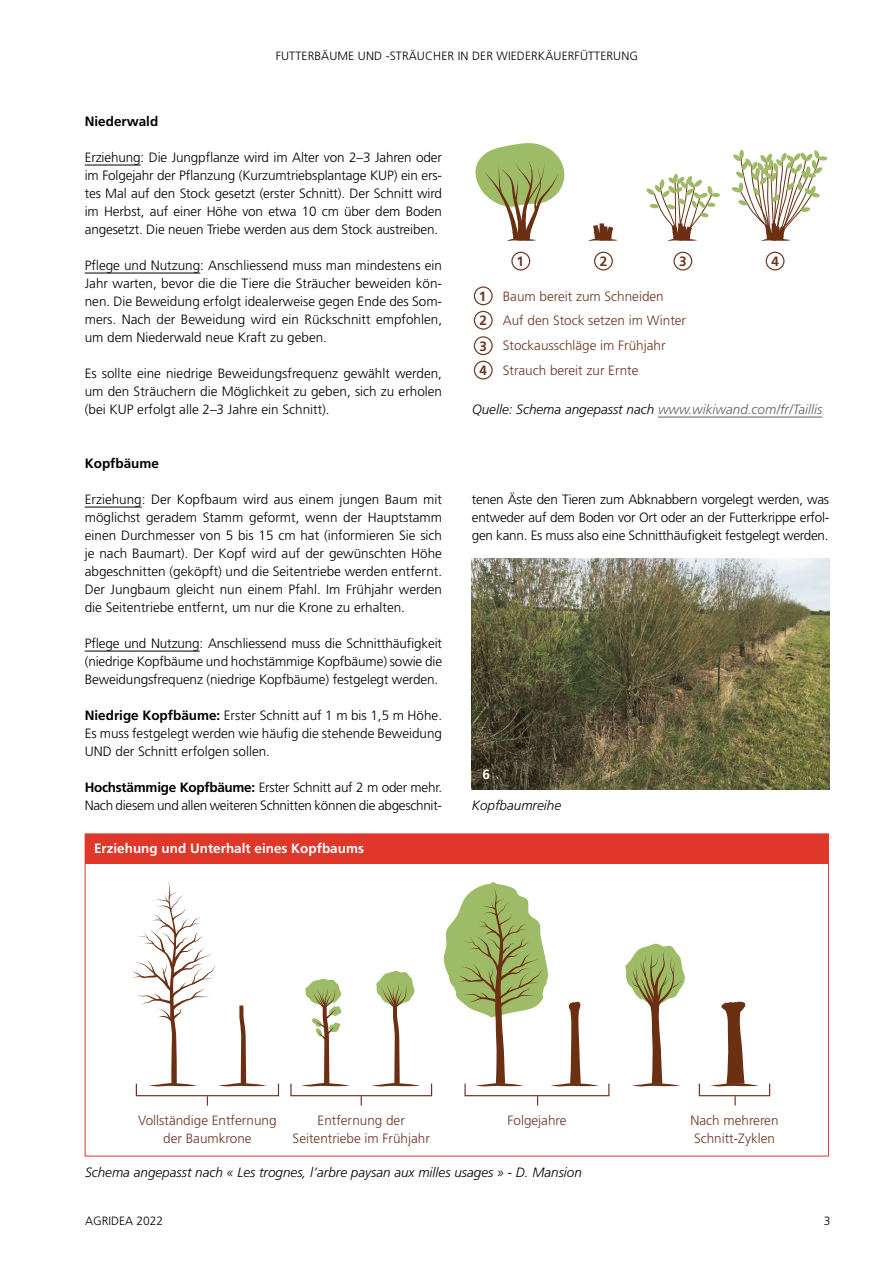
<style>
.page{position:relative;width:893px;height:1263px;background:#fff}
.page>*{position:absolute;margin:0;border:0;box-sizing:border-box;transform-origin:0 0}
.t1{font:300 13.5px/18px "Frutiger LT Pro";letter-spacing:-.01em;color:#000;text-align:justify}
.t2{font:300 13.5px/24.9px "Frutiger LT Pro";color:#6d3521}
.t3{font:italic 300 13.5px "Frutiger LT Pro";color:#000}
.t4{font:italic 300 13.5px "Frutiger LT Pro";color:#635f5b}
.t5{font:700 13.5px "Frutiger LT Pro";color:#fff}
.t6{font:700 13.5px "Frutiger LT Pro";color:#000}
.t7{font:700 13.5px "Frutiger LT Pro";color:#6d3521}
.t8{font:300 12px "Frutiger LT Pro";letter-spacing:.005em;color:#000}
.s1{font-weight:700}
.s2{color:#000}
</style>
<div class="page">
<hr style="left:85px;top:165px;width:56px;height:1px;background:#000">
<hr style="left:85px;top:273px;width:115px;height:1px;background:#000">
<hr style="left:85px;top:507px;width:57px;height:1px;background:#000">
<hr style="left:85px;top:651px;width:115px;height:1px;background:#000">
<img style="left:472px;top:558px;width:357px;height:231px">
<div style="left:819px;top:156px;width:8px;height:5px;background:#9ebc67;border-radius:50%"></div>
<svg style="left:475px;top:143px;width:90px;height:98px"></svg>
<svg style="left:588px;top:223px;width:30px;height:18px"></svg>
<svg style="left:646px;top:174px;width:74px;height:67px"></svg>
<svg style="left:732px;top:150px;width:90px;height:91px"></svg>
<div style="left:511px;top:252px;width:19px;height:18px;border:1px solid #6d3521;border-radius:50%"></div>
<div style="left:474px;top:286px;width:19px;height:19px;border:1px solid #6d3521;border-radius:50%"></div>
<div style="left:594px;top:252px;width:19px;height:18px;border:1px solid #6d3521;border-radius:50%"></div>
<div style="left:474px;top:311px;width:19px;height:19px;border:1px solid #6d3521;border-radius:50%"></div>
<div style="left:673px;top:252px;width:19px;height:18px;border:1px solid #6d3521;border-radius:50%"></div>
<div style="left:474px;top:336px;width:19px;height:19px;border:1px solid #6d3521;border-radius:50%"></div>
<div style="left:766px;top:252px;width:18px;height:18px;border:1px solid #6d3521;border-radius:50%"></div>
<div style="left:474px;top:361px;width:19px;height:18px;border:1px solid #6d3521;border-radius:50%"></div>
<hr style="left:658px;top:417px;width:164px;height:1px;background:#635f5b">
<div style="left:86px;top:834px;width:742px;height:29px;background:#e0372b"></div>
<svg style="left:132px;top:880px;width:134px;height:208px"></svg>
<svg style="left:302px;top:978px;width:48px;height:109px"></svg>
<svg style="left:372px;top:970px;width:48px;height:117px"></svg>
<svg style="left:710px;top:1001px;width:48px;height:86px"></svg>
<svg style="left:444px;top:882px;width:155px;height:205px"></svg>
<svg style="left:625px;top:943px;width:60px;height:144px"></svg>
<div style="left:136px;top:1083px;width:143px;height:13px;border:1px solid #6d3521"></div>
<div style="left:290px;top:1083px;width:142px;height:13px;border:1px solid #6d3521"></div>
<div style="left:464px;top:1083px;width:145px;height:13px;border:1px solid #6d3521"></div>
<div style="left:699px;top:1083px;width:71px;height:13px;border:1px solid #6d3521"></div>
<svg style="left:734px;top:1096px;width:2px;height:9px"></svg>
<p class="t8" style="left:276px;top:49px;width:13px">Futterb</p>
<p class="t8" style="left:321px;top:49px;width:17px">äume</p>
<p class="t8" style="left:358px;top:49px;width:9px">und</p>
<p class="t8" style="left:386px;top:49px;width:40px">-sträucher</p>
<p class="t8" style="left:458px;top:49px;width:22px">in der</p>
<p class="t8" style="left:497px;top:49px;width:22px">Wiederk</p>
<p class="t8" style="left:545px;top:49px;width:16px">äuerf</p>
<p class="t8" style="left:580px;top:49px;width:17px">ütterung</p>
<p class="t6" style="left:85px;top:113px;width:75px">Niederwald</p>
<p class="t1" style="left:85px;top:148px;width:359px">Erziehung: Die Jungpflanze wird im Alter von 2–3 Jahren oder im Folgejahr der Pflanzung (Kurzumtriebsplantage KUP) ein ers&shy;tes Mal auf den Stock gesetzt (erster Schnitt). Der Schnitt wird im Herbst, auf einer Höhe von etwa 10 cm über dem Boden angesetzt. Die neuen Triebe werden aus dem Stock austreiben.</p>
<p class="t1" style="left:85px;top:256px;width:359px">Pflege und Nutzung: Anschliessend muss man mindestens ein Jahr warten, bevor die die Tiere die Sträucher beweiden kön&shy;nen. Die Beweidung erfolgt idealerweise gegen Ende des Som&shy;mers. Nach der Beweidung wird ein Rückschnitt empfohlen, um dem Niederwald neue Kraft zu geben.</p>
<p class="t1" style="left:85px;top:364px;width:359px">Es sollte eine niedrige Beweidungsfrequenz gewählt werden, um den Sträuchern die Möglichkeit zu geben, sich zu erholen (bei KUP erfolgt alle 2–3 Jahre ein Schnitt).</p>
<p class="t6" style="left:85px;top:455px;width:76px">Kopfbäume</p>
<p class="t1" style="left:85px;top:490px;width:359px">Erziehung: Der Kopfbaum wird aus einem jungen Baum mit möglichst geradem Stamm geformt, wenn der Hauptstamm einen Durchmesser von 5 bis 15 cm hat (informieren Sie sich je nach Baumart). Der Kopf wird auf der gewünschten Höhe abgeschnitten (geköpft) und die Seitentriebe werden entfernt.<br>Der Jungbaum gleicht nun einem Pfahl. Im Frühjahr werden die Seitentriebe entfernt, um nur die Krone zu erhalten.</p>
<p class="t1" style="left:85px;top:634px;width:359px">Pflege und Nutzung: Anschliessend muss die Schnitthäufigkeit (niedrige Kopfbäume und hochstämmige Kopfbäume) sowie die Beweidungsfrequenz (niedrige Kopfbäume) festgelegt werden.</p>
<p class="t1" style="left:85px;top:706px;width:359px"><span class="s1">Niedrige Kopfbäume:</span> Erster Schnitt auf 1 m bis 1,5 m Höhe.<br>Es muss festgelegt werden wie häufig die stehende Beweidung UND der Schnitt erfolgen sollen.</p>
<p class="t1" style="left:85px;top:778px;width:359px"><span class="s1">Hochstämmige Kopfbäume:</span> Erster Schnitt auf 2 m oder mehr.<br>Nach diesem und allen weiteren Schnitten können die abgeschnit-</p>
<p class="t5" style="left:94px;top:840px;width:272px">Erziehung und Unterhalt eines Kopfbaums</p>
<p class="t7" style="left:516px;top:253px;width:9px">1</p>
<p class="t7" style="left:600px;top:253px;width:9px">2</p>
<p class="t7" style="left:679px;top:253px;width:9px">3</p>
<p class="t7" style="left:771px;top:253px;width:9px">4</p>
<p class="t2" style="left:503px;top:283px;width:185px">Baum bereit zum Schneiden<br>Auf den Stock setzen im Winter<br>Stockausschläge im Frühjahr<br>Strauch bereit zur Ernte</p>
<p class="t4" style="left:472px;top:401px;width:352px"><span class="s2">Quelle: Schema angepasst nach</span> www.wikiwand.com/fr/Taillis</p>
<p class="t7" style="left:479px;top:288px;width:9px">1</p>
<p class="t7" style="left:480px;top:312px;width:9px">2</p>
<p class="t7" style="left:480px;top:338px;width:9px">3</p>
<p class="t7" style="left:479px;top:362px;width:9px">4</p>
<p class="t1" style="left:472px;top:490px;width:359px">tenen Äste den Tieren zum Abknabbern vorgelegt werden, was entweder auf dem Boden vor Ort oder an der Futterkrippe erfol&shy;gen kann. Es muss also eine Schnitthäufigkeit festgelegt werden.</p>
<p class="t5" style="left:482px;top:766px;width:9px">6</p>
<p class="t3" style="left:472px;top:797px;width:91px">Kopfbaumreihe</p>
<p class="t2" style="left:138px;top:1111px;width:140px;line-height:18px;text-align:center">Vollständige Entfernung der Baumkrone</p>
<p class="t2" style="left:507px;top:1107px;width:61px">Folgejahre</p>
<p class="t3" style="left:85px;top:1165px;width:498px">Schema angepasst nach « Les trognes, l’arbre paysan aux milles usages » - D. Mansion</p>
<p class="t2" style="left:293px;top:1111px;width:139px;line-height:18px;text-align:center">Entfernung der<br>Seitentriebe im Frühjahr</p>
<p class="t2" style="left:690px;top:1111px;width:90px;line-height:18px">Nach mehreren<br>Schnitt-Zyklen</p>
<p class="t8" style="left:85px;top:1214px;width:80px">AGRIDEA 2022</p>
<p class="t8" style="left:824px;top:1214px;width:8px">3</p>
</div>
